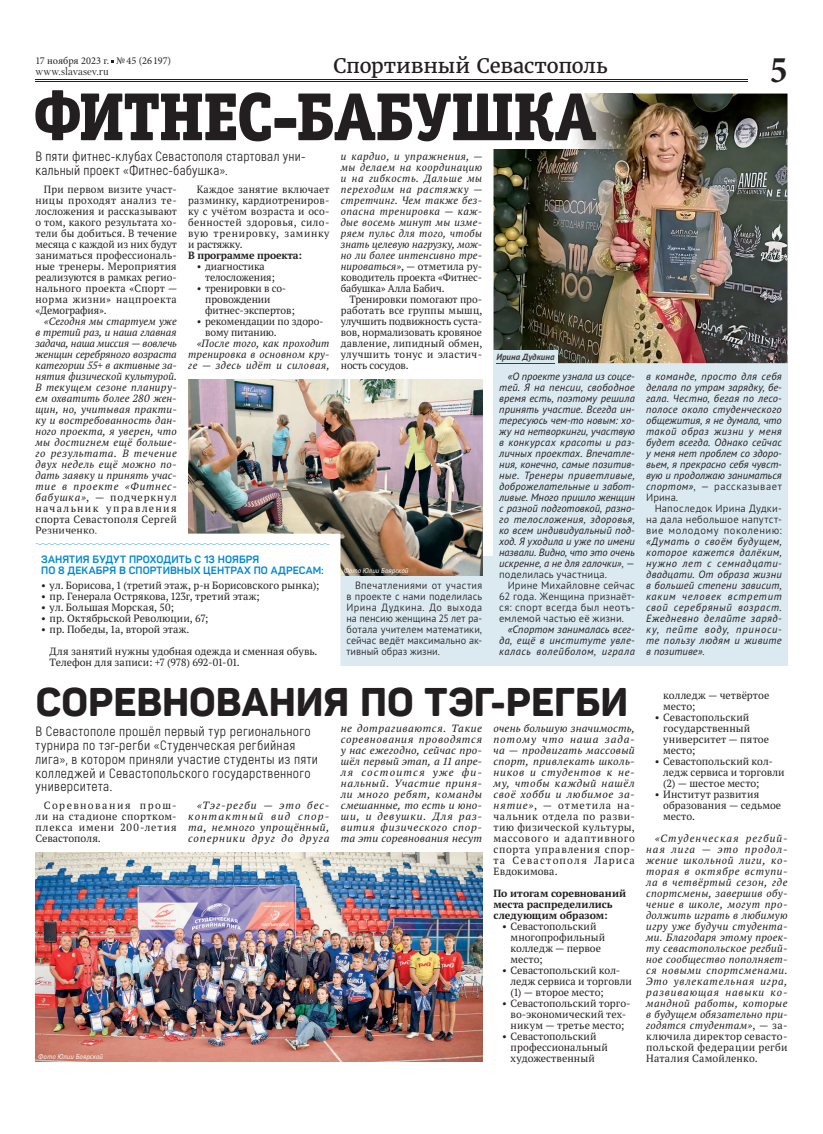
<style>
.page{position:relative;width:823px;height:1134px;background:#fff}
.page>*{position:absolute;margin:0;border:0;box-sizing:border-box;transform-origin:0 0}
.t1{font:68px "Officina Serif Extra Bold ITC";color:#231f20}
.t2{font:800 39.5px "Panton";color:#231f20}
.t3{font:700 condensed 38px "Minion Pro";color:#231f20}
.t4{font:20px "Merriweather";letter-spacing:-.005em;color:#231f20}
.t5{font:13.5px/13.9px "Akrobat";letter-spacing:.025em;color:#231f20}
.t6{font:italic 10.5px/11px "PT Serif Pro";letter-spacing:.045em;color:#231f20;text-align:justify}
.t7{font:10.5px/11px "PT Serif Pro";letter-spacing:.005em;color:#231f20}
.t8{font:italic 10.5px/11px "PT Sans Pro";color:#231f20;text-align:justify}
.t9{font:300 10.5px/11px "PT Sans Pro";letter-spacing:.015em;color:#231f20;text-align:justify}
.t10{font:700 10.5px/11px "PT Serif Pro";letter-spacing:-.005em;color:#231f20}
.t11{font:700 10.5px/11px "Panton";letter-spacing:.01em;color:#0089cf}
.t12{font:10.5px "Minion Pro";color:#231f20}
.t13{font:10.5px "Petersburg";letter-spacing:.005em;color:#231f20}
.t14{font:italic 700 9px "PT Sans Pro";letter-spacing:.01em;color:#3e3e3f}
.t15{font:italic 7px "PT Sans Pro";letter-spacing:.01em;color:#fff}
.s1{font-style:normal}
.s2{font-weight:300;font-style:normal}
</style>
<div class="page">
<div style="left:493px;top:363px;width:294px;height:303px;background:#dbeaf1"></div>
<div style="left:340px;top:556px;width:294px;height:110px;background:#dbeaf1"></div>
<img style="left:35px;top:853px;width:447px;height:209px">
<img style="left:188px;top:380px;width:294px;height:195px">
<svg style="left:188px;top:534px;width:152px;height:41px"></svg>
<img style="left:493px;top:94px;width:294px;height:269px">
<svg style="left:35px;top:543px;width:294px;height:2px"></svg>
<svg style="left:574px;top:93px;width:58px;height:1px"></svg>
<img style="left:493px;top:94px;width:139px;height:55px">
<div style="left:493px;top:350px;width:64px;height:16px;background:#dbeaf1"></div>
<hr style="left:496px;top:363px;width:58px;height:1px;background:#3e3e3f">
<hr style="left:35px;top:80px;width:712px;height:1px;background:#231f20">
<hr style="left:35px;top:81px;width:712px;height:1px;background:#231f20">
<p class="t12" style="left:35px;top:54px;width:137px">17 ноября 2023 г. № 45 (26 197)</p>
<p class="t13" style="left:35px;top:64px;width:75px">www.slavasev.ru</p>
<h3 class="t4" style="left:333px;top:54px;width:275px">Спортивный Севастополь</h3>
<h1 class="t1" style="left:34px;top:74px;width:563px">ФИТНЕС-БАБУШКА</h1>
<p class="t5" style="left:35px;top:150px;width:271px">В пяти фитнес-клубах Севастополя стартовал уни&shy;кальный проект «Фитнес-бабушка».</p>
<p class="t7" style="left:35px;top:183px;width:143px;text-align:justify;text-indent:8px">При первом визите участ&shy;ницы проходят анализ те&shy;лосложения и рассказывают о том, какого результата хо&shy;тели бы добиться. В течение месяца с каждой из них будут заниматься профессиональ&shy;ные тренеры. Мероприятия реализуются в рамках регио&shy;нального проекта «Спорт — норма жизни» нацпроекта «Демография».</p>
<p class="t6" style="left:35px;top:315px;width:143px;text-indent:9px">«Сегодня мы стартуем уже в третий раз, и наша главная задача, наша миссия — вовлечь женщин серебряного возраста категории 55+ в активные за&shy;нятия физической культурой.<br>В текущем сезоне планиру&shy;ем охватить более 280 жен&shy;щин, но, учитывая практи&shy;ку и востребованность дан&shy;ного проекта, я уверен, что мы достигнем ещё больше&shy;го результата. В течение двух недель ещё можно по&shy;дать заявку и принять учас&shy;тие в проекте «Фитнес&shy;бабушка»<span class="s1">, — подчеркнул начальник управления спорта Севастополя Сергей Резниченко.</span></p>
<p class="t7" style="left:188px;top:183px;width:143px;text-align:justify;text-indent:8px">Каждое занятие включает разминку, кардиотрениров&shy;ку с учётом возраста и осо&shy;бенностей здоровья, сило&shy;вую тренировку, заминку и растяжку.</p>
<p class="t10" style="left:188px;top:249px;width:115px">В программе проекта:</p>
<p class="t7" style="left:205px;top:260px;width:71px;text-indent:-8px">• диагностика телосложения;</p>
<p class="t7" style="left:205px;top:282px;width:91px;text-indent:-8px">• тренировки в со&shy;провождении фитнес-экспертов;</p>
<p class="t7" style="left:205px;top:315px;width:120px;text-indent:-8px">• рекомендации по здоро&shy;вому питанию.</p>
<p class="t6" style="left:188px;top:337px;width:143px;text-indent:8px">«После того, как проходит тренировка в основном кру&shy;ге — здесь идёт и силовая,</p>
<p class="t11" style="left:41px;top:553px;width:284px">ЗАНЯТИЯ БУДУТ ПРОХОДИТЬ С 13 НОЯБРЯ<br>ПО 8 ДЕКАБРЯ В СПОРТИВНЫХ ЦЕНТРАХ ПО АДРЕСАМ:</p>
<p class="t7" style="left:41px;top:579px;width:279px">• ул. Борисова, 1 (третий этаж, р-н Борисовского рынка);</p>
<p class="t7" style="left:41px;top:590px;width:220px">• пр. Генерала Острякова, 123г, третий этаж;</p>
<p class="t7" style="left:41px;top:601px;width:134px">• ул. Большая Морская, 50;</p>
<p class="t7" style="left:41px;top:612px;width:168px">• пр. Октябрьской Революции, 67;</p>
<p class="t7" style="left:50px;top:618px;width:269px;line-height:22px;text-indent:-9px">• пр. Победы, 1а, второй этаж.<br>Для занятий нужны удобная одежда и сменная обувь.</p>
<p class="t7" style="left:50px;top:656px;width:191px">Телефон для записи: +7 (978) 692-01-01.</p>
<p class="t6" style="left:340px;top:150px;width:143px">и кардио, и упражнения, — мы делаем на координацию и на гибкость. Дальше мы переходим на растяжку — стретчинг. Чем также без&shy;опасна тренировка — каж&shy;дые восемь минут мы изме&shy;ряем пульс для того, чтобы знать целевую нагрузку, мож&shy;но ли более интенсивно тре&shy;нироваться»<span class="s1">, — отметила ру&shy;ководитель проекта «Фитнес&shy;бабушка» Алла Бабич.</span></p>
<p class="t7" style="left:340px;top:293px;width:143px;text-align:justify;text-indent:8px">Тренировки помогают про&shy;работать все группы мышц, улучшить подвижность суста&shy;вов, нормализовать кровяное давление, липидный обмен, улучшить тонус и эластич&shy;ность сосудов.</p>
<p class="t15" style="left:343px;top:565px;width:66px">Фото Юлии Боярской</p>
<p class="t9" style="left:346px;top:579px;width:137px;text-indent:9px">Впечатлениями от участия в проекте с нами поделилась Ирина Дудкина. До выхода на пенсию женщина 25 лет ра&shy;ботала учителем математики, сейчас ведёт максимально ак&shy;тивный образ жизни.</p>
<p class="t14" style="left:496px;top:351px;width:60px">Ирина Дудкина</p>
<p class="t8" style="left:499px;top:370px;width:137px;text-indent:9px">«О проекте узнала из соцсе&shy;тей. Я на пенсии, свободное время есть, поэтому решила принять участие. Всегда ин&shy;тересуюсь чем-то новым: хо&shy;жу на нетворкинги, участвую в конкурсах красоты и раз&shy;личных проектах. Впечатле&shy;ния, конечно, самые позитив&shy;ные. Тренеры приветливые, доброжелательные и забот&shy;ливые. Много пришло женщин с разной подготовкой, разно&shy;го телосложения, здоровья, ко всем индивидуальный под&shy;ход. Я уходила и уже по имени назвали. Видно, что это очень искренне, а не для галочки»<span class="s2">, — поделилась участница.</span></p>
<p class="t9" style="left:499px;top:579px;width:137px;text-indent:9px">Ирине Михайловне сейчас 62 года. Женщина признаёт&shy;ся: спорт всегда был неотъ&shy;емлемой частью её жизни.</p>
<p class="t8" style="left:499px;top:623px;width:137px;text-indent:9px">«Спортом занималась всег&shy;да, ещё в институте увле&shy;калась волейболом, играла</p>
<h2 class="t2" style="left:36px;top:677px;width:593px">СОРЕВНОВАНИЯ ПО ТЭГ-РЕГБИ</h2>
<p class="t5" style="left:35px;top:724px;width:284px">В Севастополе прошёл первый тур регионального турнира по тэг-регби «Студенческая регбийная лига», в котором приняли участие студенты из пяти колледжей и Севастопольского государственного университета.</p>
<p class="t7" style="left:35px;top:799px;width:143px;text-align:justify;text-indent:9px">Соревнования прош&shy;ли на стадионе спортком&shy;плекса имени 200-летия Севастополя.</p>
<p class="t6" style="left:188px;top:799px;width:143px;text-indent:9px">«Тэг-регби — это бес&shy;контактный вид спор&shy;та, немного упрощённый, соперники друг до друга</p>
<p class="t15" style="left:38px;top:1052px;width:66px">Фото Юлии Боярской</p>
<p class="t6" style="left:340px;top:722px;width:143px">не дотрагиваются. Такие соревнования проводятся у нас ежегодно, сейчас про&shy;шёл первый этап, а 11 апре&shy;ля состоится уже фи&shy;нальный. Участие приня&shy;ли много ребят, команды смешанные, то есть и юно&shy;ши, и девушки. Для раз&shy;вития физического спор&shy;та эти соревнования несут</p>
<p class="t6" style="left:493px;top:722px;width:143px">очень большую значимость, потому что наша зада&shy;ча — продвигать массовый спорт, привлекать школь&shy;ников и студентов к не&shy;му, чтобы каждый нашёл своё хобби и любимое за&shy;нятие»<span class="s1">, — отметила на&shy;чальник отдела по разви&shy;тию физической культуры, массового и адаптивного спорта управления спор&shy;та Севастополя Лариса Евдокимова.</span></p>
<p class="t10" style="left:493px;top:887px;width:134px">По итогам соревнований места распределились следующим образом:</p>
<p class="t7" style="left:510px;top:920px;width:96px;text-indent:-9px">• Севастопольский многопрофильный колледж — первое место;</p>
<p class="t7" style="left:510px;top:964px;width:123px;text-indent:-9px">• Севастопольский кол&shy;ледж сервиса и торговли (1) — второе место;</p>
<p class="t7" style="left:501px;top:997px;width:130px;text-align:center">• Севастопольский торго&shy;во-экономический тех&shy;никум — третье место;</p>
<p class="t7" style="left:510px;top:1030px;width:99px;text-indent:-9px">• Севастопольский профессиональный художественный</p>
<h3 class="t3" style="left:769px;top:47px;width:19px">5</h3>
<p class="t8" style="left:645px;top:370px;width:137px">в команде, просто для себя делала по утрам зарядку, бе&shy;гала. Честно, бегая по лесо&shy;полосе около студенческого общежития, я не думала, что такой образ жизни у меня будет всегда. Однако сейчас у меня нет проблем со здоро&shy;вьем, я прекрасно себя чувст&shy;вую и продолжаю заниматься спортом»<span class="s2">, — рассказывает Ирина.</span></p>
<p class="t9" style="left:645px;top:502px;width:137px;text-indent:9px">Напоследок Ирина Дудки&shy;на дала небольшое напутст&shy;вие молодому поколению:</p>
<p class="t8" style="left:645px;top:535px;width:137px">«Думать о своём будущем, которое кажется далёким, нужно лет с семнадцати&shy;двадцати. От образа жизни в большей степени зависит, каким человек встретит свой серебряный возраст.<br>Ежедневно делайте заряд&shy;ку, пейте воду, приноси&shy;те пользу людям и живите в позитиве»<span class="s2">.</span></p>
<p class="t7" style="left:662px;top:689px;width:108px">колледж — четвёртое место;</p>
<p class="t7" style="left:662px;top:711px;width:107px;text-indent:-9px">• Севастопольский государственный университет — пятое место;</p>
<p class="t7" style="left:662px;top:755px;width:123px;text-indent:-9px">• Севастопольский кол&shy;ледж сервиса и торговли (2) — шестое место;</p>
<p class="t7" style="left:662px;top:788px;width:119px;text-indent:-9px">• Институт развития образования — седьмое место.</p>
<p class="t6" style="left:645px;top:832px;width:143px;text-indent:9px">«Студенческая регбий&shy;ная лига — это продол&shy;жение школьной лиги, ко&shy;торая в октябре вступи&shy;ла в четвёртый сезон, где спортсмены, завершив обу&shy;чение в школе, могут про&shy;должить играть в любимую игру уже будучи студента&shy;ми. Благодаря этому проек&shy;ту севастопольское регбий&shy;ное сообщество пополняет&shy;ся новыми спортсменами.<br>Это увлекательная игра, развивающая навыки ко&shy;мандной работы, которые в будущем обязательно при&shy;годятся студентам»<span class="s1">, — за&shy;ключила директор севасто&shy;польской федерации регби Наталия Самойленко.</span></p>
</div>
